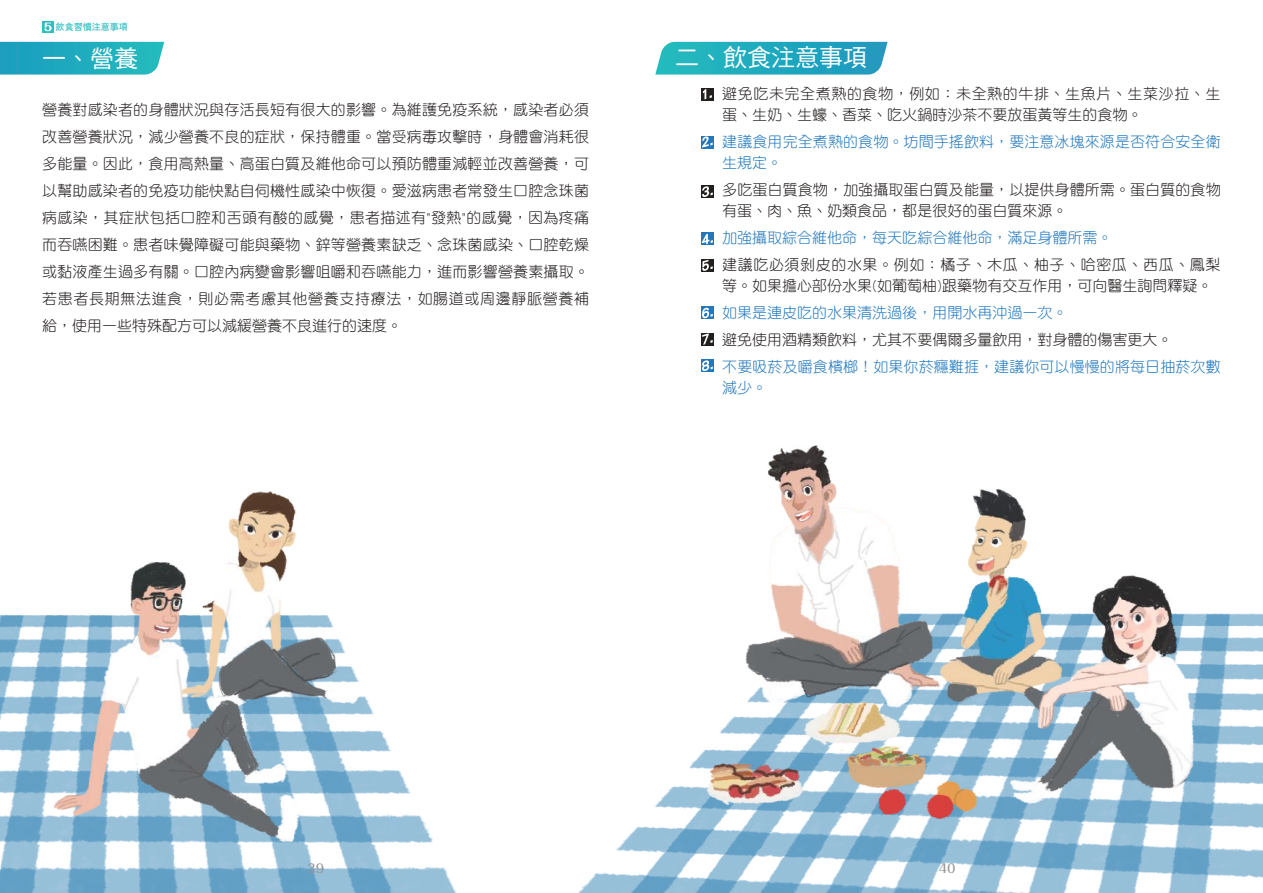
<style>
.page{position:relative;width:1263px;height:893px;background:#fff}
.page>*{position:absolute;margin:0;border:0;box-sizing:border-box;transform-origin:0 0}
.t1{font:24px "DF Hei Std W5";color:#fff}
.t2{font:15px/27px "DF Yuan Std W3";color:#241f1f}
.t3{font:15px/21px "DF Yuan Std W3";letter-spacing:.005em;color:#2278bd}
.t4{font:15px/21px "DF Yuan Std W3";letter-spacing:.04em;color:#241f1f}
.t5{font:500 12px "Maru Fo Pro";color:#969698}
.t6{font:9px "DF Hei Std W7";color:#2ec0c0}
</style>
<div class="page">
<svg style="left:42px;top:21px;width:12px;height:12px"></svg>
<svg style="left:44px;top:23px;width:8px;height:8px"></svg>
<svg style="left:0;top:42px;width:164px;height:33px;background:#28afc0"></svg>
<svg style="left:655px;top:44px;width:232px;height:31px;background:#2cadc1"></svg>
<div style="left:701px;top:88px;width:12px;height:12px;background:#241f1f"></div>
<svg style="left:703px;top:89px;width:9px;height:10px"></svg>
<div style="left:701px;top:136px;width:12px;height:12px;background:#2278bd"></div>
<svg style="left:702px;top:136px;width:11px;height:12px"></svg>
<div style="left:701px;top:186px;width:12px;height:12px;background:#241f1f"></div>
<svg style="left:702px;top:186px;width:11px;height:11px"></svg>
<div style="left:701px;top:233px;width:12px;height:12px;background:#2278bd"></div>
<svg style="left:702px;top:234px;width:11px;height:10px"></svg>
<div style="left:701px;top:259px;width:12px;height:12px;background:#241f1f"></div>
<svg style="left:702px;top:260px;width:11px;height:11px"></svg>
<div style="left:701px;top:307px;width:12px;height:12px;background:#2278bd"></div>
<svg style="left:702px;top:308px;width:11px;height:10px"></svg>
<div style="left:701px;top:333px;width:12px;height:12px;background:#241f1f"></div>
<svg style="left:702px;top:333px;width:11px;height:12px"></svg>
<div style="left:701px;top:360px;width:12px;height:12px;background:#2278bd"></div>
<svg style="left:702px;top:360px;width:11px;height:11px"></svg>
<img style="left:0;top:615px;width:457px;height:278px">
<img style="left:578px;top:613px;width:685px;height:280px">
<img style="left:736px;top:445px;width:197px;height:255px">
<img style="left:933px;top:489px;width:95px;height:211px">
<img style="left:998px;top:561px;width:206px;height:256px">
<img style="left:228px;top:491px;width:142px;height:233px">
<img style="left:42px;top:550px;width:269px;height:305px">
<img style="left:701px;top:700px;width:310px;height:135px">
<hr style="left:631px;top:0;width:1px;height:893px;background:#ef1923">
<p class="t6" style="left:56px;top:22px;width:73px">飲食習慣注意事項</p>
<h1 class="t1" style="left:42px;top:45px;width:98px">一、營養</h1>
<h1 class="t1" style="left:675px;top:45px;width:193px">二、飲食注意事項</h1>
<p class="t2" style="left:42px;top:95px;width:548px;text-align:justify">營養對感染者的身體狀況與存活長短有很大的影響。為維護免疫系統，感染者必須改善營養狀況，減少營養不良的症狀，保持體重。當受病毒攻擊時，身體會消耗很多能量。因此，食用高熱量、高蛋白質及維他命可以預防體重減輕並改善營養，可以幫助感染者的免疫功能快點自伺機性感染中恢復。愛滋病患者常發生口腔念珠菌病感染，其症狀包括口腔和舌頭有酸的感覺，患者描述有"發熱"的感覺，因為疼痛而吞嚥困難。患者味覺障礙可能與藥物、鋅等營養素缺乏、念珠菌感染、口腔乾燥或黏液產生過多有關。口腔內病變會影響咀嚼和吞嚥能力，進而影響營養素攝取。若患者長期無法進食，則必需考慮其他營養支持療法，如腸道或周邊靜脈營養補給，使用一些特殊配方可以減緩營養不良進行的速度。</p>
<p class="t4" style="left:722px;top:83px;width:500px">避免吃未完全煮熟的食物，例如：未全熟的牛排、生魚片、生菜沙拉、生蛋、生奶、生蠔、香菜、吃火鍋時沙茶不要放蛋黃等生的食物。</p>
<p class="t3" style="left:722px;top:131px;width:500px">建議食用完全煮熟的食物。坊間手搖飲料，要注意冰塊來源是否符合安全衛生規定。</p>
<p class="t2" style="left:722px;top:179px;width:500px;line-height:21px">多吃蛋白質食物，加強攝取蛋白質及能量，以提供身體所需。蛋白質的食物有蛋、肉、魚、奶類食品，都是很好的蛋白質來源。</p>
<p class="t3" style="left:722px;top:227px;width:391px">加強攝取綜合維他命，每天吃綜合維他命，滿足身體所需。</p>
<p class="t2" style="left:722px;top:254px;width:500px;line-height:21px">建議吃必須剝皮的水果。例如：橘子、木瓜、柚子、哈密瓜、西瓜、鳳梨等。如果擔心部份水果(如葡萄柚)跟藥物有交互作用，可向醫生詢問釋疑。</p>
<p class="t3" style="left:722px;top:302px;width:346px">如果是連皮吃的水果清洗過後，用開水再沖過一次。</p>
<p class="t2" style="left:722px;top:326px;width:451px">避免使用酒精類飲料，尤其不要偶爾多量飲用，對身體的傷害更大。</p>
<p class="t3" style="left:722px;top:356px;width:500px">不要吸菸及嚼食檳榔！如果你菸癮難捱，建議你可以慢慢的將每日抽菸次數減少。</p>
<p class="t5" style="left:307px;top:858px;width:18px">39</p>
<p class="t5" style="left:939px;top:858px;width:18px">40</p>
</div>
